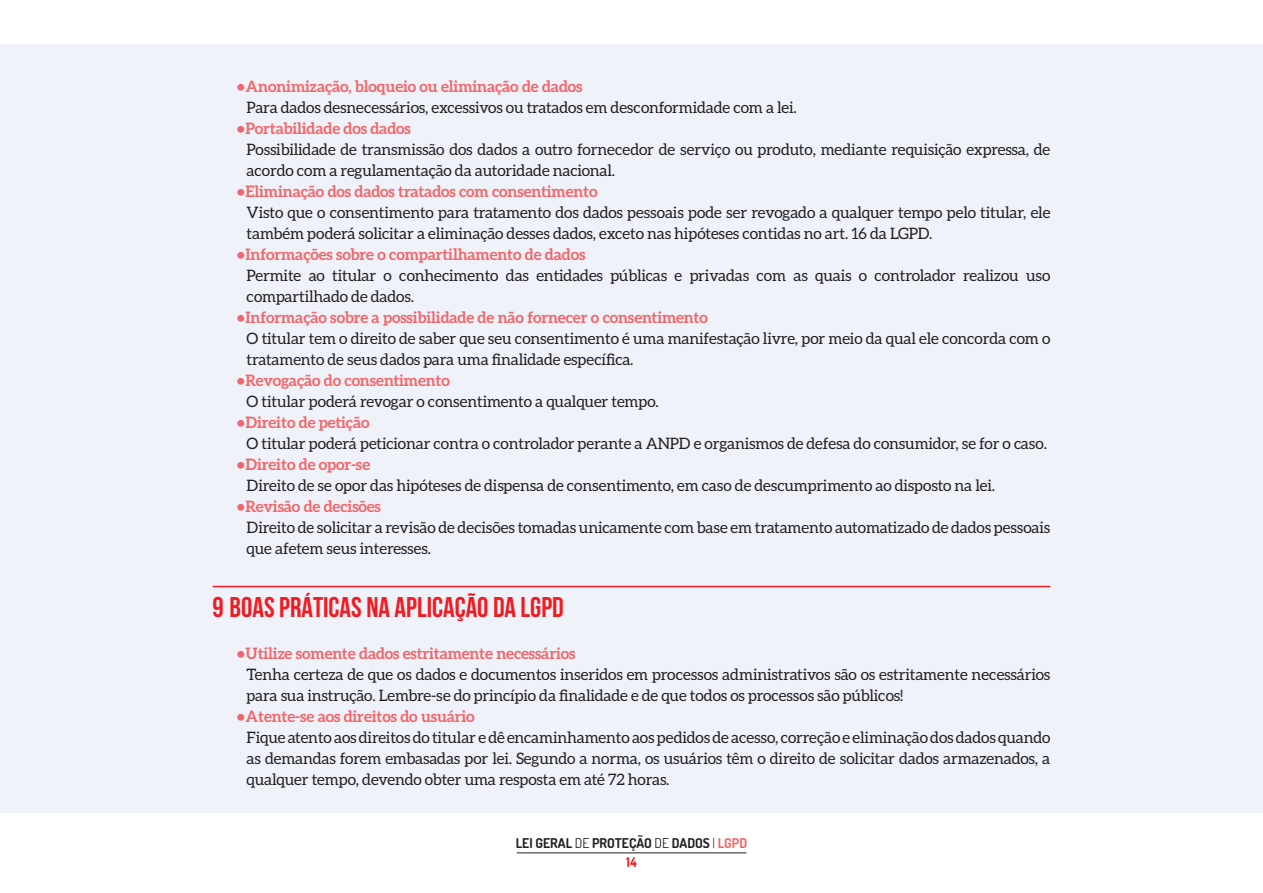
<style>
.page{position:relative;width:1263px;height:893px;background:#fff}
.page>*{position:absolute;margin:0;border:0;box-sizing:border-box;transform-origin:0 0}
.t1{font:700 28.5px "Bebas Neue";color:#ee1d23}
._01__Texto___PRINCIP{font:15.75px/21px "Aleo";letter-spacing:-.01em;color:#231f20}
.t2{font:700 15.75px "Aleo";letter-spacing:-.01em;color:#f1666a}
.t3{font:700 13.5px "Dosis";color:#231f20}
.t4{font:700 13.5px "Dosis";color:#ee1d23}
.s1{font-weight:400}
.s2{font-weight:300}
.s3{color:#f1666a}
</style>
<div class="page">
<hr style="left:517px;top:853px;width:229px;height:1px;background:#231f20">
<div style="left:0;top:44px;width:1263px;height:768px;background:#eff2f9"></div>
<hr style="left:213px;top:586px;width:837px;height:1px;background:#ee1d23">
<p class="t2" style="left:237px;top:77px;width:347px">•Anonimização, bloqueio ou eliminação de dados</p>
<p class="_01__Texto___PRINCIP" style="left:247px;top:97px;width:552px">Para dados desnecessários, excessivos ou tratados em desconformidade com a lei.</p>
<p class="t2" style="left:237px;top:119px;width:175px">•Portabilidade dos dados</p>
<p class="_01__Texto___PRINCIP" style="left:247px;top:139px;width:805px">Possibilidade de transmissão dos dados a outro fornecedor de serviço ou produto, mediante requisição expressa, de acordo com a regulamentação da autoridade nacional.</p>
<p class="t2" style="left:237px;top:182px;width:362px">•Eliminação dos dados tratados com consentimento</p>
<p class="_01__Texto___PRINCIP" style="left:247px;top:202px;width:805px">Visto que o consentimento para tratamento dos dados pessoais pode ser revogado a qualquer tempo pelo titular, ele também poderá solicitar a eliminação desses dados, exceto nas hipóteses contidas no art. 16 da LGPD.</p>
<p class="t2" style="left:237px;top:245px;width:350px">•Informações sobre o compartilhamento de dados</p>
<p class="_01__Texto___PRINCIP" style="left:247px;top:265px;width:805px">Permite ao titular o conhecimento das entidades públicas e privadas com as quais o controlador realizou uso compartilhado de dados.</p>
<p class="t2" style="left:237px;top:308px;width:472px">•Informação sobre a possibilidade de não fornecer o consentimento</p>
<p class="_01__Texto___PRINCIP" style="left:247px;top:328px;width:805px">O titular tem o direito de saber que seu consentimento é uma manifestação livre, por meio da qual ele concorda com o tratamento de seus dados para uma finalidade específica.</p>
<p class="t2" style="left:237px;top:371px;width:214px">•Revogação do consentimento</p>
<p class="_01__Texto___PRINCIP" style="left:247px;top:391px;width:414px">O titular poderá revogar o consentimento a qualquer tempo.</p>
<p class="t2" style="left:237px;top:413px;width:134px">•Direito de petição</p>
<p class="_01__Texto___PRINCIP" style="left:247px;top:433px;width:802px">O titular poderá peticionar contra o controlador perante a ANPD e organismos de defesa do consumidor, se for o caso.</p>
<p class="t2" style="left:237px;top:455px;width:135px">•Direito de opor-se</p>
<p class="_01__Texto___PRINCIP" style="left:247px;top:475px;width:750px">Direito de se opor das hipóteses de dispensa de consentimento, em caso de descumprimento ao disposto na lei.</p>
<p class="t2" style="left:237px;top:497px;width:145px">•Revisão de decisões</p>
<p class="_01__Texto___PRINCIP" style="left:247px;top:517px;width:805px">Direito de solicitar a revisão de decisões tomadas unicamente com base em tratamento automatizado de dados pessoais que afetem seus interesses.</p>
<p class="t1" style="left:213px;top:592px;width:353px">9 BOAS PRÁTICAS NA APLICAÇÃO DA LGPD</p>
<p class="t2" style="left:237px;top:644px;width:340px">•Utilize somente dados estritamente necessários</p>
<p class="_01__Texto___PRINCIP" style="left:247px;top:664px;width:805px">Tenha certeza de que os dados e documentos inseridos em processos administrativos são os estritamente necessários para sua instrução. Lembre-se do princípio da finalidade e de que todos os processos são públicos!</p>
<p class="t2" style="left:237px;top:707px;width:239px">•Atente-se aos direitos do usuário</p>
<p class="_01__Texto___PRINCIP" style="left:247px;top:727px;width:805px;text-align:justify">Fique atento aos direitos do titular e dê encaminhamento aos pedidos de acesso, correção e eliminação dos dados quando as demandas forem embasadas por lei. Segundo a norma, os usuários têm o direito de solicitar dados armazenados, a qualquer tempo, devendo obter uma resposta em até 72 horas.</p>
<p class="t3" style="left:516px;top:835px;width:233px">LEI GERAL <span class="s1">DE</span> PROTEÇÃO <span class="s1">DE</span> DADOS <span class="s2">|</span> <span class="s3">LGPD</span></p>
<p class="t4" style="left:626px;top:853px;width:12px">14</p>
</div>
